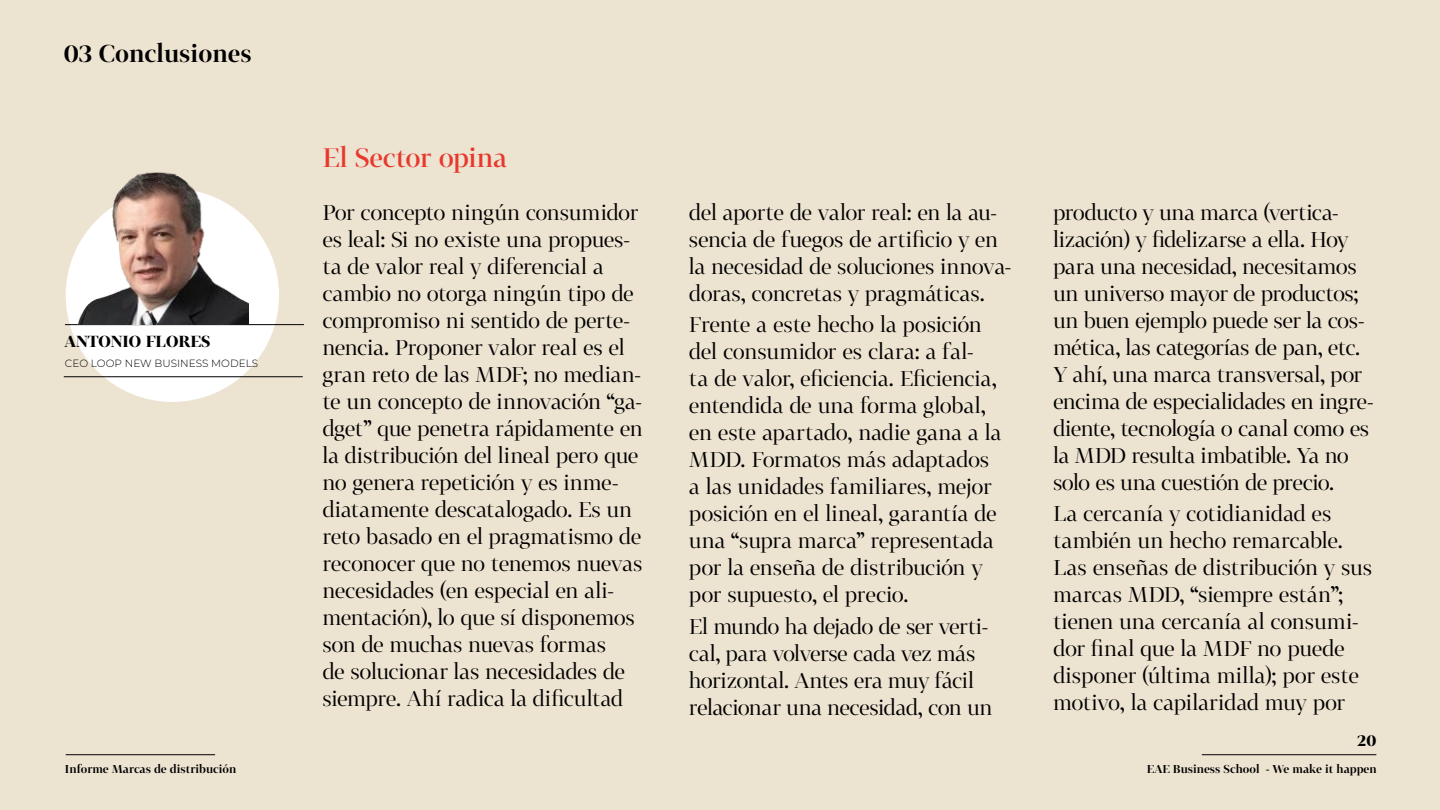
<style>
.page{position:relative;width:1440px;height:810px;background:#ede3d1}
.page>*{position:absolute;margin:0;border:0;box-sizing:border-box;transform-origin:0 0}
.t1{font:500 26.25px "Tabac G1";letter-spacing:-.01em;color:#e8382e}
.t2{font:600 24px "Tabac G1";color:#000}
.t3{font:21px/27px "Tabac G1";letter-spacing:-.02em;color:#000}
.t4{font:700 15.75px "Tabac G1";color:#000}
.t5{font:700 15.52px "Tabac G1";color:#000}
.t6{font:600 11.25px "Tabac G1";color:#000}
.t7{font:300 10.5px "Montserrat";color:#000}
</style>
<div class="page">
<div style="left:66px;top:189px;width:213px;height:213px;background:#fff;border-radius:50%"></div>
<hr style="left:65px;top:324px;width:239px;height:1px;background:#000">
<hr style="left:64px;top:377px;width:239px;height:1px;background:#000">
<img style="left:65px;top:172px;width:184px;height:153px">
<hr style="left:1202px;top:754px;width:174px;height:1px;background:#000">
<hr style="left:66px;top:754px;width:149px;height:1px;background:#000">
<p class="t2" style="left:64px;top:37px;width:189px">03 Conclusiones</p>
<p class="t4" style="left:65px;top:331px;width:147px">ANTONIO FLORES</p>
<p class="t7" style="left:65px;top:357px;width:195px">CEO LOOP NEW BUSINESS MODELS</p>
<p class="t6" style="left:65px;top:762px;width:173px">Informe Marcas de distribución</p>
<p class="t1" style="left:322px;top:140px;width:186px">El Sector opina</p>
<p class="t3" style="left:322px;top:199px;width:322px">Por concepto ningún consumidor es leal: Si no existe una propues&shy;ta de valor real y diferencial a cambio no otorga ningún tipo de compromiso ni sentido de perte&shy;nencia. Proponer valor real es el gran reto de las MDF; no median&shy;te un concepto de innovación “ga&shy;dget” que penetra rápidamente en la distribución del lineal pero que no genera repetición y es inme&shy;diatamente descatalogado. Es un reto basado en el pragmatismo de reconocer que no tenemos nuevas necesidades (en especial en ali&shy;mentación), lo que sí disponemos son de muchas nuevas formas<br>de solucionar las necesidades de siempre. Ahí radica la dificultad</p>
<p class="t3" style="left:689px;top:199px;width:324px">del aporte de valor real: en la au&shy;sencia de fuegos de artificio y en la necesidad de soluciones innova&shy;doras, concretas y pragmáticas.</p>
<p class="t3" style="left:689px;top:311px;width:314px">Frente a este hecho la posición del consumidor es clara: a fal-<br>ta de valor, eficiencia. Eficiencia, entendida de una forma global, en este apartado, nadie gana a la<br>MDD. Formatos más adaptados a las unidades familiares, mejor posición en el lineal, garantía de una “supra marca” representada por la enseña de distribución y por supuesto, el precio.</p>
<p class="t3" style="left:689px;top:613px;width:305px">El mundo ha dejado de ser verti&shy;cal, para volverse cada vez más horizontal. Antes era muy fácil relacionar una necesidad, con un</p>
<p class="t3" style="left:1053px;top:199px;width:322px">producto y una marca (vertica&shy;lización) y fidelizarse a ella. Hoy para una necesidad, necesitamos un universo mayor de productos; un buen ejemplo puede ser la cos&shy;mética, las categorías de pan, etc.<br>Y ahí, una marca transversal, por encima de especialidades en ingre&shy;diente, tecnología o canal como es la MDD resulta imbatible. Ya no solo es una cuestión de precio.</p>
<p class="t3" style="left:1053px;top:500px;width:321px">La cercanía y cotidianidad es también un hecho remarcable.<br>Las enseñas de distribución y sus marcas MDD, “siempre están”; tienen una cercanía al consumi&shy;dor final que la MDF no puede disponer (última milla); por este motivo, la capilaridad muy por</p>
<p class="t5" style="left:1357px;top:730px;width:21px">20</p>
<p class="t6" style="left:1147px;top:762px;width:231px">EAE Business School - We make it happen</p>
</div>
